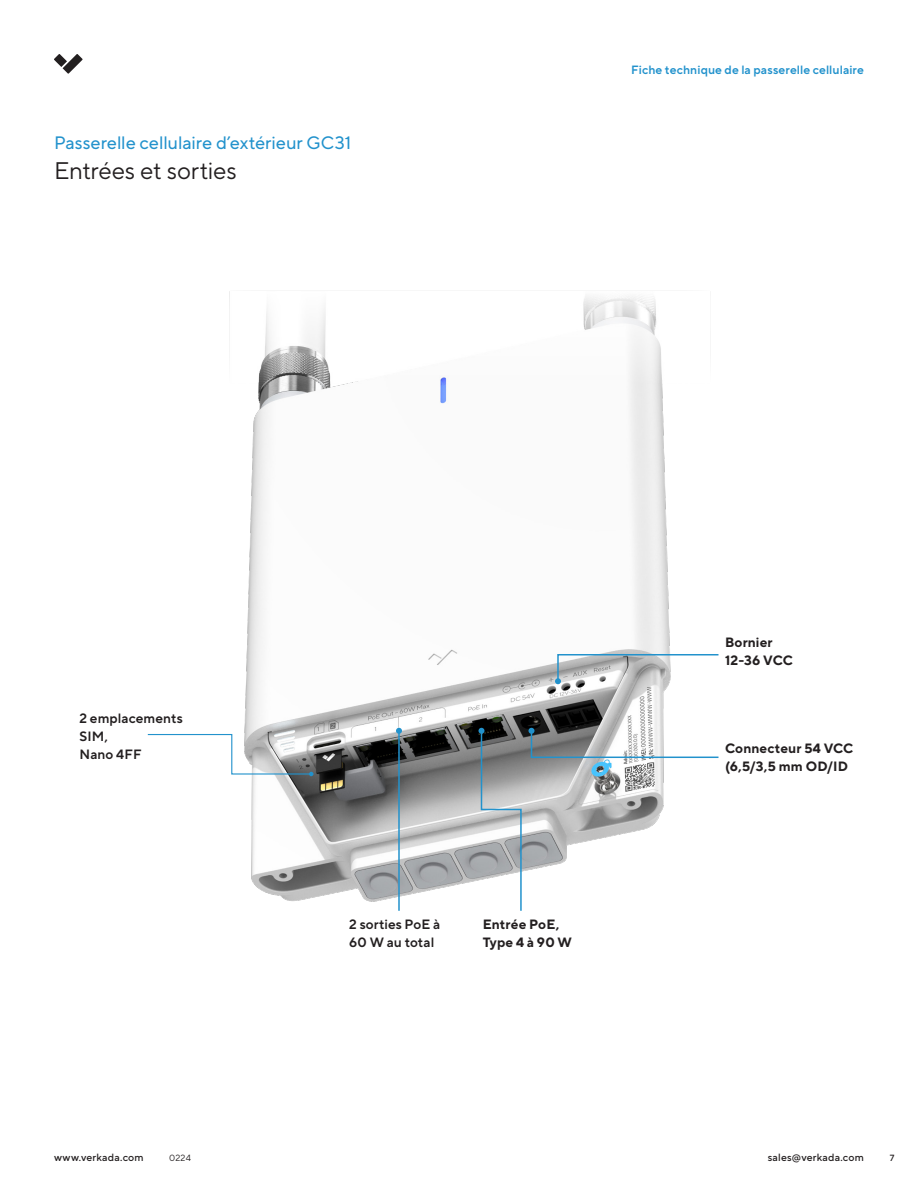
<style>
.page{position:relative;width:918px;height:1188px;background:#fff}
.page>*{position:absolute;margin:0;border:0;box-sizing:border-box;transform-origin:0 0}
.Level_2-Subtitles-Sentence_case{font:24px "TT Norms Pro";letter-spacing:-.005em;color:#231f20}
.t1{font:18px "TT Norms Pro";letter-spacing:-.005em;color:#2292cc}
.Level_3-Body_Title-Sentence_case{font:700 13.5px/18px "TT Norms Pro";letter-spacing:.01em;color:#231f20}
.Body_Paragraph_indent{font:600 13.5px/18px "TT Norms Pro";letter-spacing:.005em;color:#231f20}
.t2{font:600 12px "TT Norms Pro";letter-spacing:.01em;color:#2292cc}
.t3{font:500 10.5px "TT Norms Pro";letter-spacing:.02em;color:#231f20}
.t4{font:9px "TT Norms Pro";color:#231f20}
.t5{font:500 9px "TT Norms Pro";color:#231f20}
</style>
<div class="page">
<svg style="left:54px;top:54px;width:29px;height:20px"></svg>
<img style="left:229px;top:291px;width:441px;height:611px">
<svg style="left:147px;top:733px;width:167px;height:43px"></svg>
<svg style="left:478px;top:728px;width:44px;height:183px"></svg>
<svg style="left:555px;top:653px;width:164px;height:31px"></svg>
<svg style="left:528px;top:728px;width:191px;height:31px"></svg>
<hr style="left:398px;top:731px;width:2px;height:180px;background:#2292cc">
<svg style="left:396px;top:728px;width:6px;height:6px"></svg>
<p class="t1" style="left:54px;top:129px;width:299px">Passerelle cellulaire d’extérieur GC31</p>
<p class="Level_2-Subtitles-Sentence_case" style="left:54px;top:153px;width:184px">Entrées et sorties</p>
<p class="t2" style="left:631px;top:61px;width:234px">Fiche technique de la passerelle cellulaire</p>
<p class="Body_Paragraph_indent" style="left:79px;top:708px;width:105px">2 emplacements<br>SIM,</p>
<p class="Body_Paragraph_indent" style="left:79px;top:744px;width:64px">Nano 4FF</p>
<p class="Body_Paragraph_indent" style="left:349px;top:914px;width:93px">2 sorties PoE à<br>60 W au total</p>
<p class="Level_3-Body_Title-Sentence_case" style="left:483px;top:914px;width:91px">Entrée PoE,<br>Type 4 à 90 W</p>
<p class="Level_3-Body_Title-Sentence_case" style="left:725px;top:633px;width:69px">Bornier<br>12-36 VCC</p>
<p class="Level_3-Body_Title-Sentence_case" style="left:725px;top:738px;width:130px">Connecteur 54 VCC (6,5/3,5 mm OD/ID</p>
<p class="t3" style="left:54px;top:1150px;width:91px">www.verkada.com</p>
<p class="t4" style="left:169px;top:1151px;width:23px">0224</p>
<p class="t3" style="left:768px;top:1150px;width:98px">sales@verkada.com</p>
<p class="t5" style="left:890px;top:1151px;width:6px">7</p>
</div>
